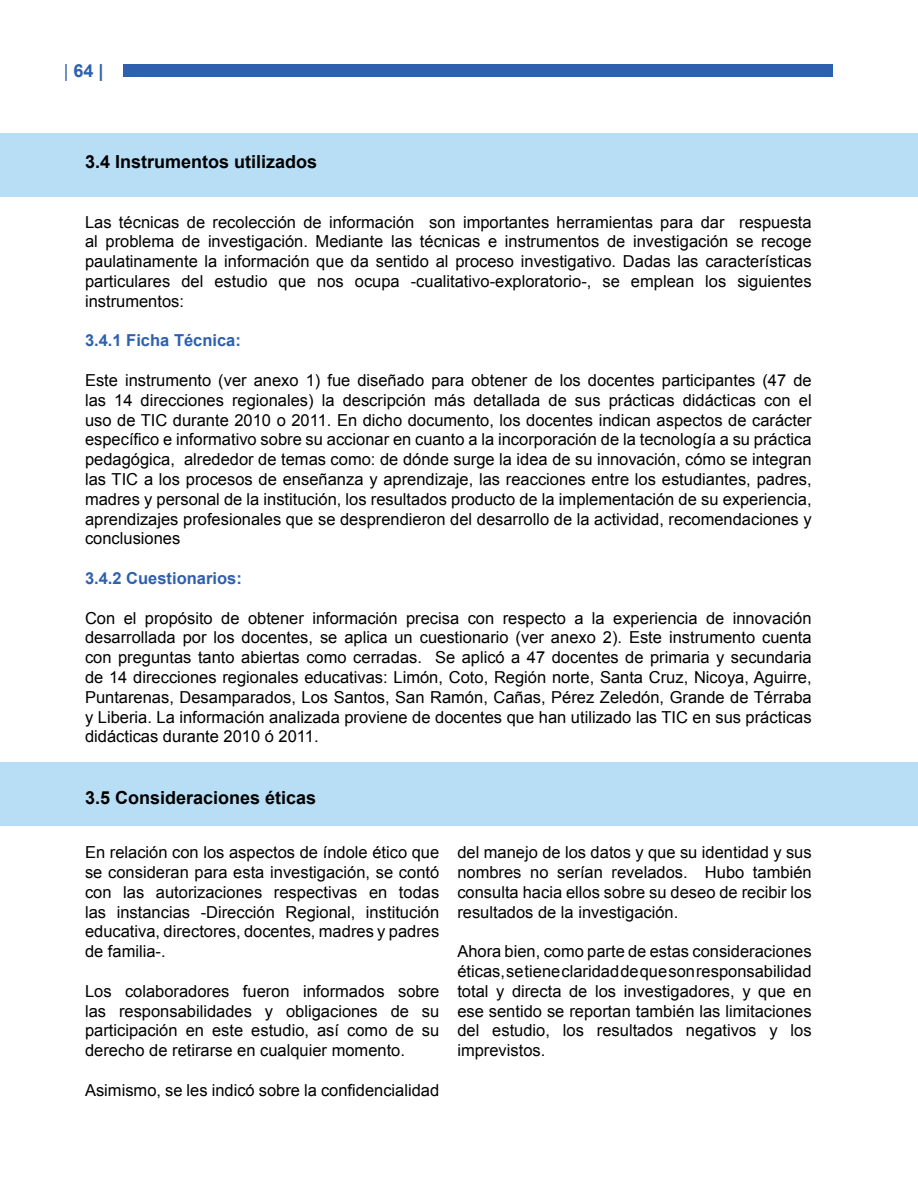
<style>
.page{position:relative;width:918px;height:1188px;background:#fff}
.page>*{position:absolute;margin:0;border:0;box-sizing:border-box;transform-origin:0 0}
.t1{font:700 18px "Arial";color:#000}
.t2{font:700 18px "Arial";color:#2e60ad}
.t3{font:16.5px/19.8px "Arial";color:#000;text-align:justify}
.t4{font:700 16.5px "Arial";color:#2e60ad}
.s1{font-weight:400}
</style>
<div class="page">
<div style="left:123px;top:64px;width:710px;height:13px;background:#2e60ad"></div>
<div style="left:0;top:133px;width:918px;height:64px;background:#b7def4"></div>
<div style="left:0;top:762px;width:918px;height:64px;background:#b7def4"></div>
<p class="t2" style="left:64px;top:59px;width:41px"><span class="s1">|</span> 64 |</p>
<p class="t1" style="left:85px;top:150px;width:234px">3.4 Instrumentos utilizados</p>
<p class="t3" style="left:85px;top:212px;width:728px">Las técnicas de recolección de información son importantes herramientas para dar respuesta al problema de investigación. Mediante las técnicas e instrumentos de investigación se recoge paulatinamente la información que da sentido al proceso investigativo. Dadas las características particulares del estudio que nos ocupa -cualitativo-exploratorio-, se emplean los siguientes instrumentos:</p>
<p class="t4" style="left:85px;top:330px;width:157px">3.4.1 Ficha Técnica:</p>
<p class="t3" style="left:85px;top:371px;width:728px">Este instrumento (ver anexo 1) fue diseñado para obtener de los docentes participantes (47 de las 14 direcciones regionales) la descripción más detallada de sus prácticas didácticas con el uso de TIC durante 2010 o 2011. En dicho documento, los docentes indican aspectos de carácter específico e informativo sobre su accionar en cuanto a la incorporación de la tecnología a su práctica pedagógica, alrededor de temas como: de dónde surge la idea de su innovación, cómo se integran las TIC a los procesos de enseñanza y aprendizaje, las reacciones entre los estudiantes, padres, madres y personal de la institución, los resultados producto de la implementación de su experiencia, aprendizajes profesionales que se desprendieron del desarrollo de la actividad, recomendaciones y conclusiones</p>
<p class="t4" style="left:85px;top:567px;width:158px">3.4.2 Cuestionarios:</p>
<p class="t3" style="left:85px;top:608px;width:728px">Con el propósito de obtener información precisa con respecto a la experiencia de innovación desarrollada por los docentes, se aplica un cuestionario (ver anexo 2). Este instrumento cuenta con preguntas tanto abiertas como cerradas. Se aplicó a 47 docentes de primaria y secundaria de 14 direcciones regionales educativas: Limón, Coto, Región norte, Santa Cruz, Nicoya, Aguirre, Puntarenas, Desamparados, Los Santos, San Ramón, Cañas, Pérez Zeledón, Grande de Térraba y Liberia. La información analizada proviene de docentes que han utilizado las TIC en sus prácticas didácticas durante 2010 ó 2011.</p>
<p class="t1" style="left:85px;top:785px;width:233px">3.5 Consideraciones éticas</p>
<p class="t3" style="left:85px;top:843px;width:356px">En relación con los aspectos de índole ético que se consideran para esta investigación, se contó con las autorizaciones respectivas en todas las instancias -Dirección Regional, institución educativa, directores, docentes, madres y padres de familia-.</p>
<p class="t3" style="left:85px;top:981px;width:356px">Los colaboradores fueron informados sobre las responsabilidades y obligaciones de su participación en este estudio, así como de su derecho de retirarse en cualquier momento.</p>
<p class="t3" style="left:85px;top:1080px;width:356px">Asimismo, se les indicó sobre la confidencialidad</p>
<p class="t3" style="left:457px;top:843px;width:356px">del manejo de los datos y que su identidad y sus nombres no serían revelados. Hubo también consulta hacia ellos sobre su deseo de recibir los resultados de la investigación.</p>
<p class="t3" style="left:457px;top:942px;width:356px">Ahora bien, como parte de estas consideraciones éticas, se tiene claridad de que son responsabilidad total y directa de los investigadores, y que en ese sentido se reportan también las limitaciones del estudio, los resultados negativos y los imprevistos.</p>
</div>
